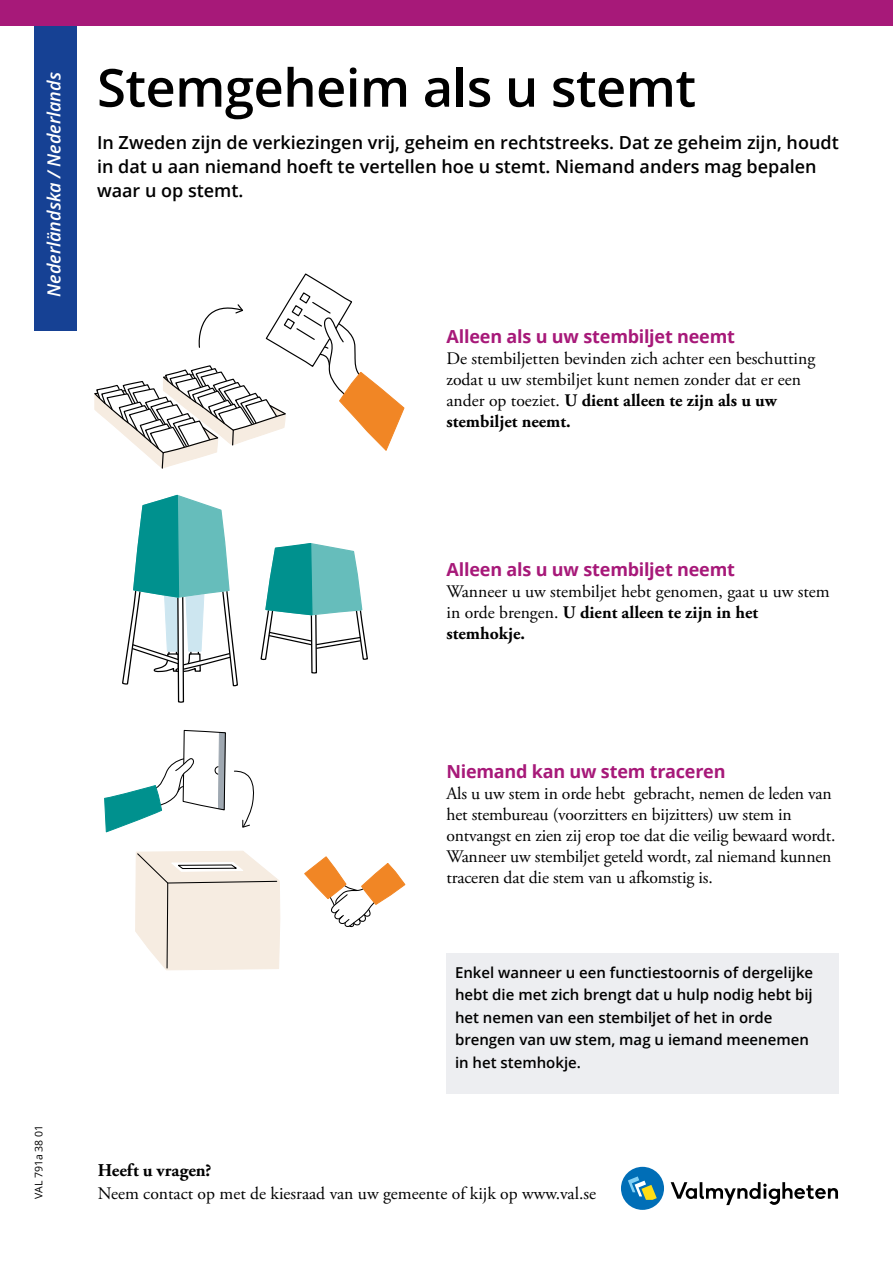
<style>
.page{position:relative;width:893px;height:1263px;background:#fff}
.page>*{position:absolute;margin:0;border:0;box-sizing:border-box;transform-origin:0 0}
.H1_Huvudrubrik{font:600 52.5px "Open Sans";letter-spacing:-.01em;color:#000}
.P_Underrubrik_ingress{font:600 18px/24px "Open Sans";color:#000}
.H2_Mellanrubrik_1{font:700 18px "Open Sans";letter-spacing:-.01em;color:#a71979}
.t1{font:italic 600 18px "Open Sans";color:#fff}
.H3_Mellanrubrik_2{font:700 18px "Adobe Garamond Pro";color:#000}
.P_Brödtext{font:17.7px/21px "Adobe Garamond Pro";letter-spacing:-.01em;color:#000}
.P_faktatext{font:600 15px/22.5px "Open Sans";color:#000}
.t2{font:10.5px "Open Sans";color:#000}
.s1{font-weight:700}
</style>
<div class="page">
<div style="left:34px;top:0;width:43px;height:331px;background:#164194"></div>
<div style="left:621px;top:1167px;width:43px;height:43px;background:#006eb7;border-radius:50%"></div>
<svg style="left:671px;top:1182px;width:167px;height:23px"></svg>
<svg style="left:628px;top:1176px;width:29px;height:24px"></svg>
<div style="left:0;top:0;width:893px;height:26px;background:#a71979"></div>
<div style="left:446px;top:953px;width:393px;height:140px;background:#edeef1"></div>
<svg style="left:94px;top:273px;width:311px;height:196px"></svg>
<svg style="left:260px;top:543px;width:108px;height:131px"></svg>
<svg style="left:122px;top:494px;width:116px;height:209px"></svg>
<svg style="left:135px;top:851px;width:145px;height:119px;background:#f1e8df"></svg>
<svg style="left:304px;top:856px;width:102px;height:71px"></svg>
<svg style="left:104px;top:729px;width:122px;height:103px"></svg>
<svg style="left:234px;top:770px;width:20px;height:58px"></svg>
<p class="t1" style="left:42px;top:297px;width:226px;rotate:-90deg">Nederländska / Nederlands</p>
<h1 class="H1_Huvudrubrik" style="left:97px;top:52px;width:600px">Stemgeheim als u stemt</h1>
<p class="P_Underrubrik_ingress" style="left:97px;top:130px;width:743px">In Zweden zijn de verkiezingen vrij, geheim en rechtstreeks. Dat ze geheim zijn, houdt in dat u aan niemand hoeft te vertellen hoe u stemt. Niemand anders mag bepalen waar u op stemt.</p>
<h2 class="H2_Mellanrubrik_1" style="left:446px;top:324px;width:290px">Alleen als u uw stembiljet neemt</h2>
<p class="P_Brödtext" style="left:446px;top:349px;width:370px">De stembiljetten bevinden zich achter een beschutting zodat u uw stembiljet kunt nemen zonder dat er een ander op toeziet. <span class="s1">U dient alleen te zijn als u uw stembiljet neemt.</span></p>
<h2 class="H2_Mellanrubrik_1" style="left:446px;top:557px;width:290px">Alleen als u uw stembiljet neemt</h2>
<p class="P_Brödtext" style="left:446px;top:582px;width:385px">Wanneer u uw stembiljet hebt genomen, gaat u uw stem in orde brengen. <span class="s1">U dient alleen te zijn in het stemhokje.</span></p>
<h2 class="H2_Mellanrubrik_1" style="left:446px;top:758px;width:281px">Niemand kan uw stem traceren</h2>
<p class="P_Brödtext" style="left:446px;top:783px;width:390px">Als u uw stem in orde hebt gebracht, nemen de leden van het stembureau (voorzitters en bijzitters) uw stem in ontvangst en zien zij erop toe dat die veilig bewaard wordt.<br>Wanneer uw stembiljet geteld wordt, zal niemand kunnen traceren dat die stem van u afkomstig is.</p>
<p class="t2" style="left:32px;top:1199px;width:76px;rotate:-90deg">VAL 791a 38 01</p>
<h3 class="H3_Mellanrubrik_2" style="left:98px;top:1160px;width:115px">Heeft u vragen?</h3>
<p class="P_faktatext" style="left:455px;top:961px;width:360px">Enkel wanneer u een functiestoornis of dergelijke hebt die met zich brengt dat u hulp nodig hebt bij het nemen van een stembiljet of het in orde brengen van uw stem, mag u iemand meenemen in het stemhokje.</p>
<p class="P_Brödtext" style="left:98px;top:1184px;width:500px">Neem contact op met de kiesraad van uw gemeente of kijk op www.val.se</p>
</div>
